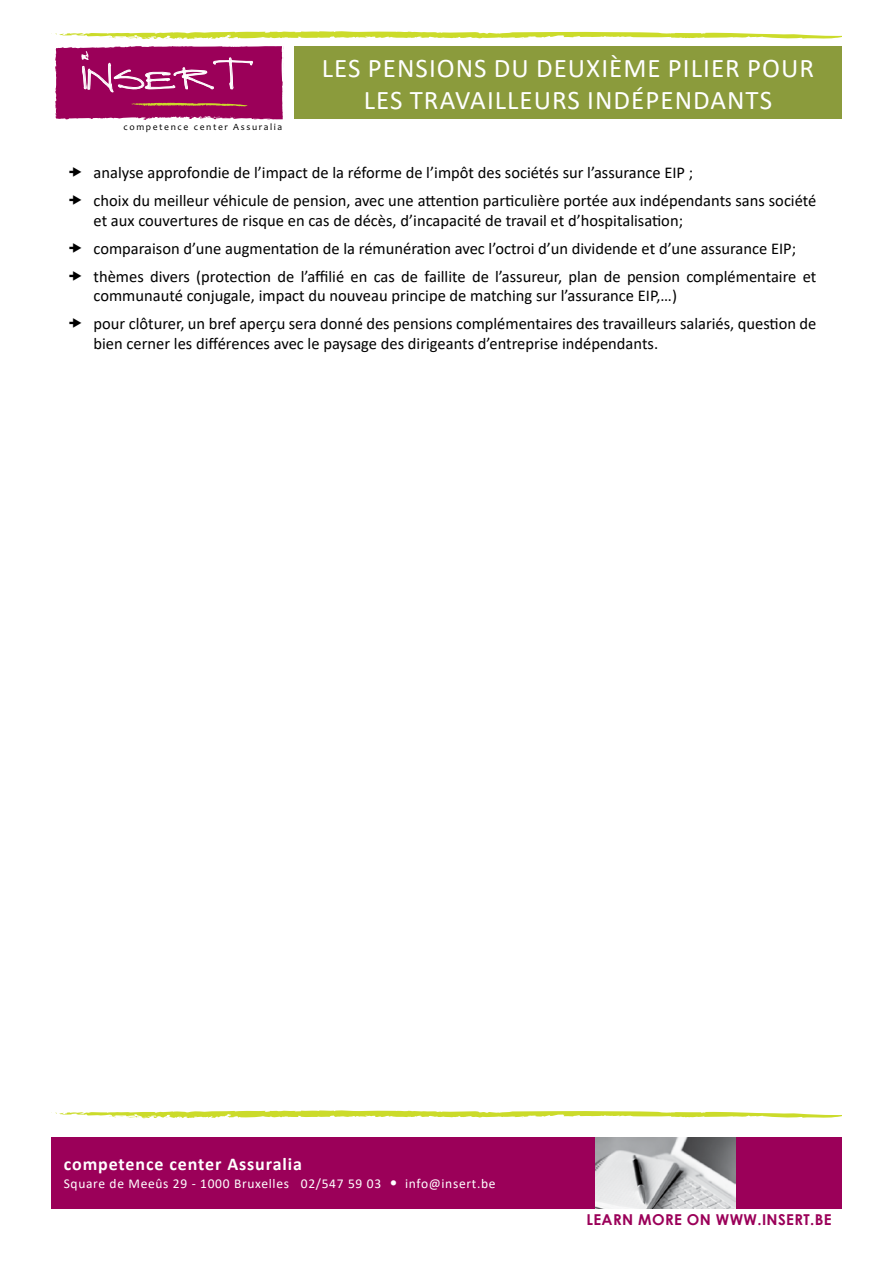
<style>
.page{position:relative;width:893px;height:1263px;background:#fff}
.page>*{position:absolute;margin:0;border:0;box-sizing:border-box;transform-origin:0 0}
.t1{font:43.05px "Herbert";color:#fff}
.t2{font:27px/32.4px "Calibri";letter-spacing:.04em;color:#fff;text-align:center}
.t3{font:700 18px "Calibri";letter-spacing:.05em;color:#fff}
.t4{font:16.5px/28px "Calibri";color:#000}
.t5{font:700 15px "Century Gothic";letter-spacing:.025em;color:#9b0059}
.t6{font:13.5px "Calibri";letter-spacing:.05em;color:#fff}
.t7{font:9.6px "Candara";letter-spacing:.17em;color:#000}
.s1{font-size:16.5px}
</style>
<div class="page">
<svg style="left:51px;top:31px;width:791px;height:89px;background:#a38a5f"></svg>
<svg style="left:51px;top:1110px;width:791px;height:8px"></svg>
<div style="left:51px;top:1137px;width:791px;height:71px;background:#9b0059"></div>
<img style="left:595px;top:1137px;width:140px;height:72px">
<h1 class="t1" style="left:83px;top:49px;width:173px">I NSERT</h1>
<p class="t7" style="left:123px;top:121px;width:160px">competence center Assuralia</p>
<h2 class="t2" style="left:322px;top:51px;width:494px">LES PENSIONS DU DEUXIÈME PILIER POUR<br>LES TRAVAILLEURS INDÉPENDANTS</h2>
<p class="t4" style="left:94px;top:158px;width:724px">analyse approfondie de l’impact de la réforme de l’impôt des sociétés sur l’assurance EIP ;<br>choix du meilleur véhicule de pension, avec une attention particulière portée aux indépendants sans société</p>
<p class="t4" style="left:94px;top:206px;width:724px">et aux couvertures de risque en cas de décès, d’incapacité de travail et d’hospitalisation;<br>comparaison d’une augmentation de la rémunération avec l’octroi d’un dividende et d’une assurance EIP; thèmes divers (protection de l’affilié en cas de faillite de l’assureur, plan de pension complémentaire et</p>
<p class="t4" style="left:94px;top:281px;width:724px">communauté conjugale, impact du nouveau principe de matching sur l’assurance EIP,…)<br>pour clôturer, un bref aperçu sera donné des pensions complémentaires des travailleurs salariés, question de</p>
<p class="t4" style="left:94px;top:329px;width:566px">bien cerner les différences avec le paysage des dirigeants d’entreprise indépendants.</p>
<p class="t3" style="left:64px;top:1151px;width:240px">competence center Assuralia</p>
<p class="t6" style="left:64px;top:1174px;width:433px">Square de Meeûs 29 - 1000 Bruxelles 02/547 59 03 <span class="s1">•</span> info@insert.be</p>
<p class="t5" style="left:586px;top:1208px;width:247px">LEARN MORE ON WWW.INSERT.BE</p>
</div>
